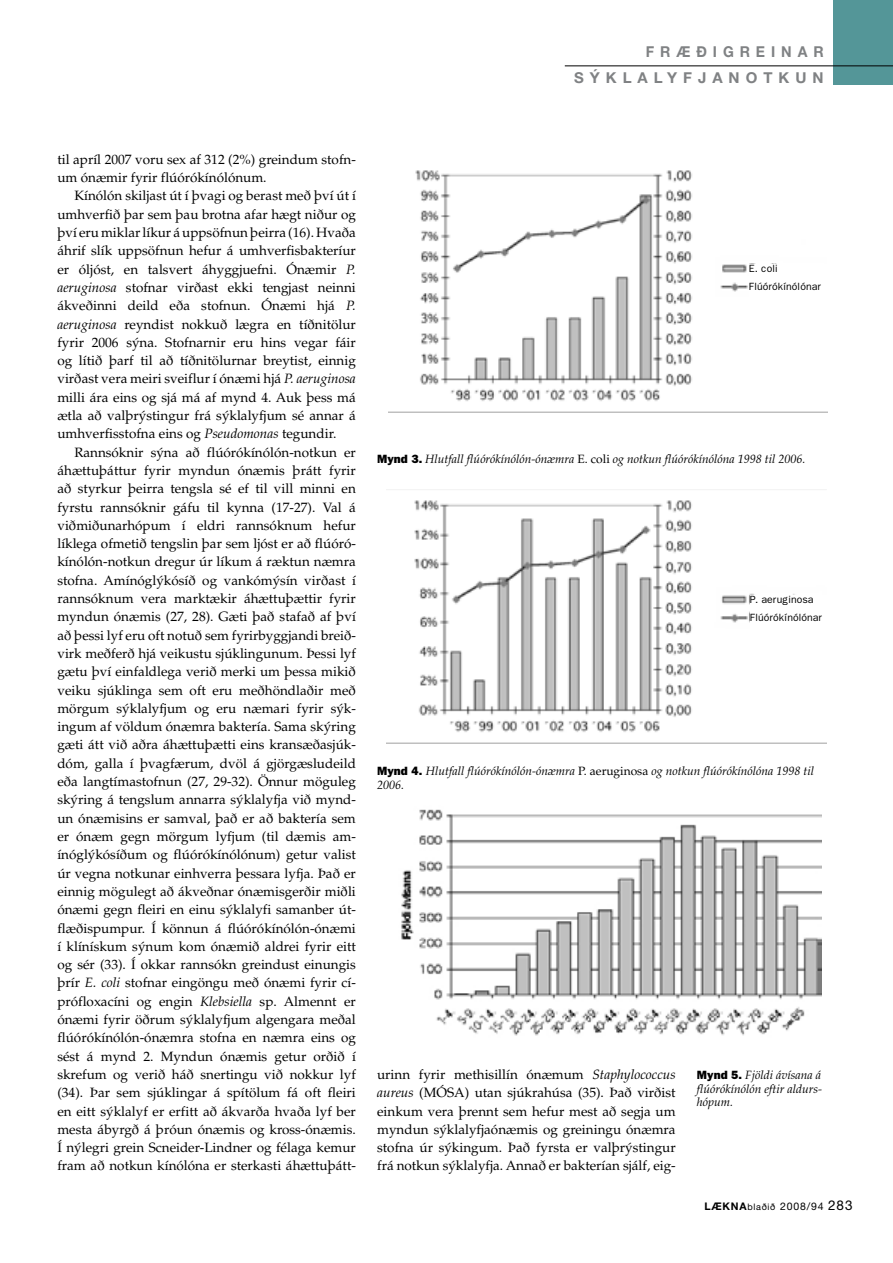
<style>
.page{position:relative;width:893px;height:1263px;background:#fff}
.page>*{position:absolute;margin:0;border:0;box-sizing:border-box;transform-origin:0 0}
.t1{font:700 15px/25.5px "Helvetica Neue";letter-spacing:.4em;color:#808284;text-align:right;scale:.95 1}
.t2{font:13.5px/18.3px "Palatino";color:#000;text-align:justify}
.t3{font:italic 12px/13.5px "Palatino";color:#000;text-align:justify}
.t4{font:10.5px/18px "Franklin Gothic";color:#000}
.t5{font:10.5px "Helvetica Neue";letter-spacing:.075em;color:#000}
.s1{font-style:italic}
.s2{font-family:"Franklin Gothic";font-weight:800;font-style:normal}
.s3{font-style:normal}
.s4{font-weight:700}
.s5{font-size:9px}
.s6{font-size:13.5px}
</style>
<div class="page">
<div style="left:833px;top:0;width:60px;height:85px;background:#549698"></div>
<hr style="left:565px;top:65px;width:328px;height:1px;background:#000">
<img style="left:388px;top:170px;width:439px;height:243px">
<img style="left:387px;top:489px;width:440px;height:255px">
<img style="left:401px;top:809px;width:420px;height:227px">
<div style="left:749px;top:264px;width:82px;height:43px;background:#fff"></div>
<div style="left:750px;top:595px;width:82px;height:43px;background:#fff"></div>
<p class="t1" style="left:574px;top:39px;width:264px">FRÆÐIGREINAR<br>SÝKLALYFJANOTKU N</p>
<p class="t2" style="left:57px;top:150px;width:300px">til apríl 2007 voru sex af 312 (2%) greindum stofn&shy;um ónæmir fyrir flúórókínólónum.</p>
<p class="t2" style="left:57px;top:187px;width:300px;text-indent:17px">Kínólón skiljast út í þvagi og berast með því út í umhverfið þar sem þau brotna afar hægt niður og því eru miklar líkur á uppsöfnun þeirra (16). Hvaða áhrif slík uppsöfnun hefur á umhverfisbakteríur er óljóst, en talsvert áhyggjuefni. Ónæmir <span class="s1">P. aeruginosa</span> stofnar virðast ekki tengjast neinni ákveðinni deild eða stofnun. Ónæmi hjá <span class="s1">P. aeruginosa</span> reyndist nokkuð lægra en tíðnitölur fyrir 2006 sýna. Stofnarnir eru hins vegar fáir og lítið þarf til að tíðnitölurnar breytist, einnig virðast vera meiri sveiflur í ónæmi hjá <span class="s1">P. aeruginosa </span>milli ára eins og sjá má af mynd 4. Auk þess má ætla að valþrýstingur frá sýklalyfjum sé annar á umhverfisstofna eins og <span class="s1">Pseudomonas</span> tegundir.</p>
<p class="t2" style="left:57px;top:443px;width:300px;text-indent:17px">Rannsóknir sýna að flúórókínólón-notkun er áhættuþáttur fyrir myndun ónæmis þrátt fyrir að styrkur þeirra tengsla sé ef til vill minni en fyrstu rannsóknir gáfu til kynna (17-27). Val á viðmiðunarhópum í eldri rannsóknum hefur líklega ofmetið tengslin þar sem ljóst er að flúóró&shy;kínólón-notkun dregur úr líkum á ræktun næmra stofna. Amínóglýkósíð og vankómýsín virðast í rannsóknum vera marktækir áhættuþættir fyrir myndun ónæmis (27, 28). Gæti það stafað af því að þessi lyf eru oft notuð sem fyrirbyggjandi breið&shy;virk meðferð hjá veikustu sjúklingunum. Þessi lyf gætu því einfaldlega verið merki um þessa mikið veiku sjúklinga sem oft eru meðhöndlaðir með mörgum sýklalyfjum og eru næmari fyrir sýk&shy;ingum af völdum ónæmra baktería. Sama skýring gæti átt við aðra áhættuþætti eins kransæðasjúk&shy;dóm, galla í þvagfærum, dvöl á gjörgæsludeild eða langtímastofnun (27, 29-32). Önnur möguleg skýring á tengslum annarra sýklalyfja við mynd&shy;un ónæmisins er samval, það er að baktería sem er ónæm gegn mörgum lyfjum (til dæmis am&shy;ínóglýkósíðum og flúórókínólónum) getur valist úr vegna notkunar einhverra þessara lyfja. Það er einnig mögulegt að ákveðnar ónæmisgerðir miðli ónæmi gegn fleiri en einu sýklalyfi samanber út&shy;flæðispumpur. Í könnun á flúórókínólón-ónæmi í klínískum sýnum kom ónæmið aldrei fyrir eitt og sér (33). Í okkar rannsókn greindust einungis þrír <span class="s1">E. coli</span> stofnar eingöngu með ónæmi fyrir cí&shy;prófloxacíni og engin <span class="s1">Klebsiella</span> sp. Almennt er ónæmi fyrir öðrum sýklalyfjum algengara meðal flúórókínólón-ónæmra stofna en næmra eins og sést á mynd 2. Myndun ónæmis getur orðið í skrefum og verið háð snertingu við nokkur lyf (34). Þar sem sjúklingar á spítölum fá oft fleiri en eitt sýklalyf er erfitt að ákvarða hvaða lyf ber mesta ábyrgð á þróun ónæmis og kross-ónæmis.<br>Í nýlegri grein Scneider-Lindner og félaga kemur fram að notkun kínólóna er sterkasti áhættuþátt-</p>
<p class="t4" style="left:749px;top:260px;width:74px">E. coli<br>Flúórókínólónar</p>
<p class="t3" style="left:377px;top:452px;width:430px"><span class="s2">Mynd 3.</span> Hlutfall flúórókínólón-ónæmra <span class="s3">E. coli</span> og notkun flúórókínólóna 1998 til 2006.</p>
<p class="t4" style="left:750px;top:591px;width:74px">P. aeruginosa<br>Flúórókínólónar</p>
<p class="t3" style="left:377px;top:764px;width:438px"><span class="s2">Mynd 4.</span> Hlutfall flúórókínólón-ónæmra <span class="s3">P. aeruginosa</span> og notkun flúórókínólóna 1998 til<br>2006.</p>
<p class="t2" style="left:377px;top:1065px;width:300px">urinn fyrir methisillín ónæmum <span class="s1">Staphylococcus aureus</span> (MÓSA) utan sjúkrahúsa (35). Það virðist einkum vera þrennt sem hefur mest að segja um myndun sýklalyfjaónæmis og greiningu ónæmra stofna úr sýkingum. Það fyrsta er valþrýstingur frá notkun sýklalyfja. Annað er bakterían sjálf, eig-</p>
<p class="t3" style="left:697px;top:1068px;width:127px"><span class="s2">Mynd 5.</span> Fjöldi ávísana á flúórókínólón eftir aldurs&shy;hópum.</p>
<p class="t5" style="left:704px;top:1200px;width:150px"><span class="s4">LÆKNA</span><span class="s5">blaðið</span> 2008/94 <span class="s6">283</span></p>
</div>
